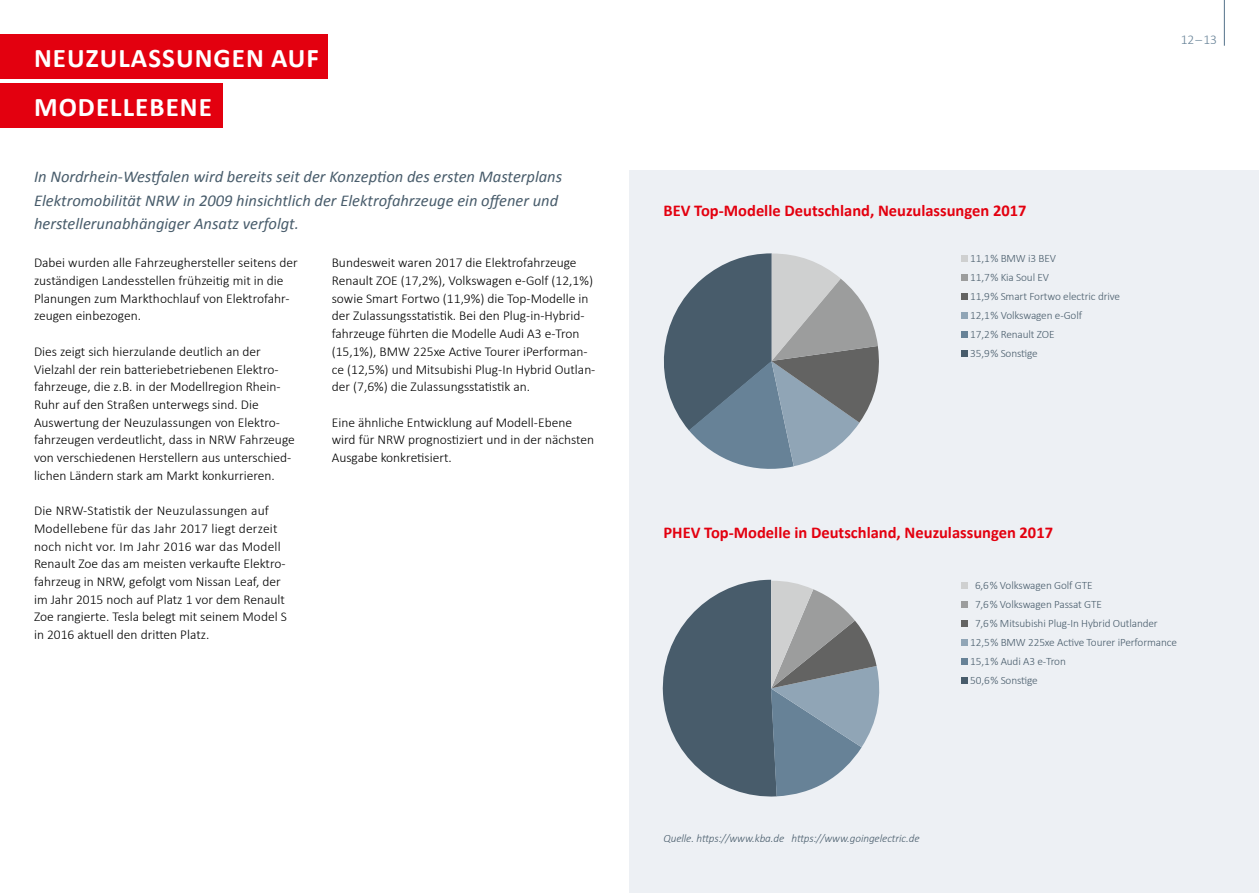
<style>
.page{position:relative;width:1259px;height:893px;background:#fff}
.page>*{position:absolute;margin:0;border:0;box-sizing:border-box;transform-origin:0 0}
.t1{font:700 27px/48.8px "Calibri";letter-spacing:.04em;color:#fff}
.t2{font:italic 16.5px/23.1px "Calibri";color:#485c6b}
.t3{font:700 16.5px "Calibri";color:#e3000f}
.t4{font:300 13.5px/17.7px "Calibri";color:#000}
.t5{font:300 13.5px "Calibri";color:#678297}
.t6{font:300 11.25px/19px "Calibri";letter-spacing:-.01em;color:#485c6b}
.t7{font:italic 300 11.25px "Calibri";letter-spacing:-.01em;color:#485c6b}
</style>
<div class="page">
<div style="left:0;top:34px;width:327px;height:45px;background:#e3000f"></div>
<div style="left:0;top:83px;width:222px;height:45px;background:#e3000f"></div>
<div style="left:629px;top:170px;width:630px;height:723px;background:#edf0f4"></div>
<svg style="left:664px;top:253px;width:215px;height:216px"></svg>
<svg style="left:662px;top:580px;width:218px;height:217px"></svg>
<div style="left:961px;top:255px;width:7px;height:7px;background:#cfd0d0"></div>
<div style="left:961px;top:274px;width:7px;height:7px;background:#9c9d9d"></div>
<div style="left:961px;top:293px;width:7px;height:7px;background:#636362"></div>
<div style="left:961px;top:312px;width:7px;height:7px;background:#90a5b6"></div>
<div style="left:961px;top:331px;width:7px;height:7px;background:#678297"></div>
<div style="left:961px;top:350px;width:7px;height:7px;background:#485c6b"></div>
<div style="left:961px;top:582px;width:7px;height:7px;background:#cfd0d0"></div>
<div style="left:961px;top:601px;width:7px;height:7px;background:#9c9d9d"></div>
<div style="left:961px;top:620px;width:7px;height:7px;background:#636362"></div>
<div style="left:961px;top:639px;width:7px;height:7px;background:#90a5b6"></div>
<div style="left:961px;top:658px;width:7px;height:7px;background:#678297"></div>
<div style="left:961px;top:677px;width:7px;height:7px;background:#485c6b"></div>
<hr style="left:1223px;top:0;width:2px;height:46px;background:#678297">
<h1 class="t1" style="left:34px;top:34px;width:286px">NEUZULASSUNGEN AUF<br>MODELLEBENE</h1>
<p class="t2" style="left:34px;top:165px;width:530px">In Nordrhein-Westfalen wird bereits seit der Konzeption des ersten Masterplans<br>Elektromobilität NRW in 2009 hinsichtlich der Elektrofahrzeuge ein offener und herstellerunabhängiger Ansatz verfolgt.</p>
<p class="t4" style="left:332px;top:254px;width:265px">Bundesweit waren 2017 die Elektrofahrzeuge Renault ZOE (17,2%), Volkswagen e-Golf (12,1%) sowie Smart Fortwo (11,9%) die Top-Modelle in der Zulassungsstatistik. Bei den Plug-in-Hybrid&shy;fahrzeuge führten die Modelle Audi A3 e-Tron (15,1%), BMW 225xe Active Tourer iPerforman&shy;ce (12,5%) und Mitsubishi Plug-In Hybrid Outlan&shy;der (7,6%) die Zulassungsstatistik an.</p>
<p class="t4" style="left:332px;top:413px;width:264px">Eine ähnliche Entwicklung auf Modell-Ebene wird für NRW prognostiziert und in der nächsten<br>Ausgabe konkretisiert.</p>
<p class="t4" style="left:34px;top:254px;width:265px">Dabei wurden alle Fahrzeughersteller seitens der zuständigen Landesstellen frühzeitig mit in die Planungen zum Markthochlauf von Elektrofahr&shy;zeugen einbezogen.</p>
<p class="t4" style="left:34px;top:342px;width:262px">Dies zeigt sich hierzulande deutlich an der Vielzahl der rein batteriebetriebenen Elektro&shy;fahrzeuge, die z.B. in der Modellregion Rhein-Ruhr auf den Straßen unterwegs sind. Die Auswertung der Neuzulassungen von Elektro&shy;fahrzeugen verdeutlicht, dass in NRW Fahrzeuge von verschiedenen Herstellern aus unterschied&shy;lichen Ländern stark am Markt konkurrieren.</p>
<p class="t4" style="left:34px;top:502px;width:254px">Die NRW-Statistik der Neuzulassungen auf Modellebene für das Jahr 2017 liegt derzeit noch nicht vor. Im Jahr 2016 war das Modell Renault Zoe das am meisten verkaufte Elektro&shy;fahrzeug in NRW, gefolgt vom Nissan Leaf, der im Jahr 2015 noch auf Platz 1 vor dem Renault Zoe rangierte. Tesla belegt mit seinem Model S in 2016 aktuell den dritten Platz.</p>
<p class="t5" style="left:1180px;top:31px;width:38px">12 – 13</p>
<p class="t3" style="left:663px;top:200px;width:364px">BEV Top-Modelle Deutschland, Neuzulassungen 2017</p>
<p class="t6" style="left:970px;top:248px;width:151px">11,1 % BMW i3 BEV<br>11,7 % Kia Soul EV<br>11,9 % Smart Fortwo electric drive<br>12,1 % Volkswagen e-Golf<br>17,2 % Renault ZOE<br>35,9 % Sonstige</p>
<p class="t3" style="left:663px;top:522px;width:391px">PHEV Top-Modelle in Deutschland, Neuzulassungen 2017</p>
<p class="t6" style="left:975px;top:575px;width:119px">6,6 % Volkswagen Golf GTE</p>
<p class="t6" style="left:975px;top:594px;width:128px">7,6 % Volkswagen Passat GTE</p>
<p class="t6" style="left:975px;top:613px;width:184px">7,6 % Mitsubishi Plug-In Hybrid Outlander</p>
<p class="t6" style="left:970px;top:632px;width:208px">12,5 % BMW 225xe Active Tourer iPerformance</p>
<p class="t6" style="left:970px;top:651px;width:97px">15,1 % Audi A3 e-Tron</p>
<p class="t6" style="left:970px;top:670px;width:69px">50,6 % Sonstige</p>
<p class="t7" style="left:663px;top:831px;width:258px">Quelle. https://www.kba.de https://www.goingelectric.de</p>
</div>
